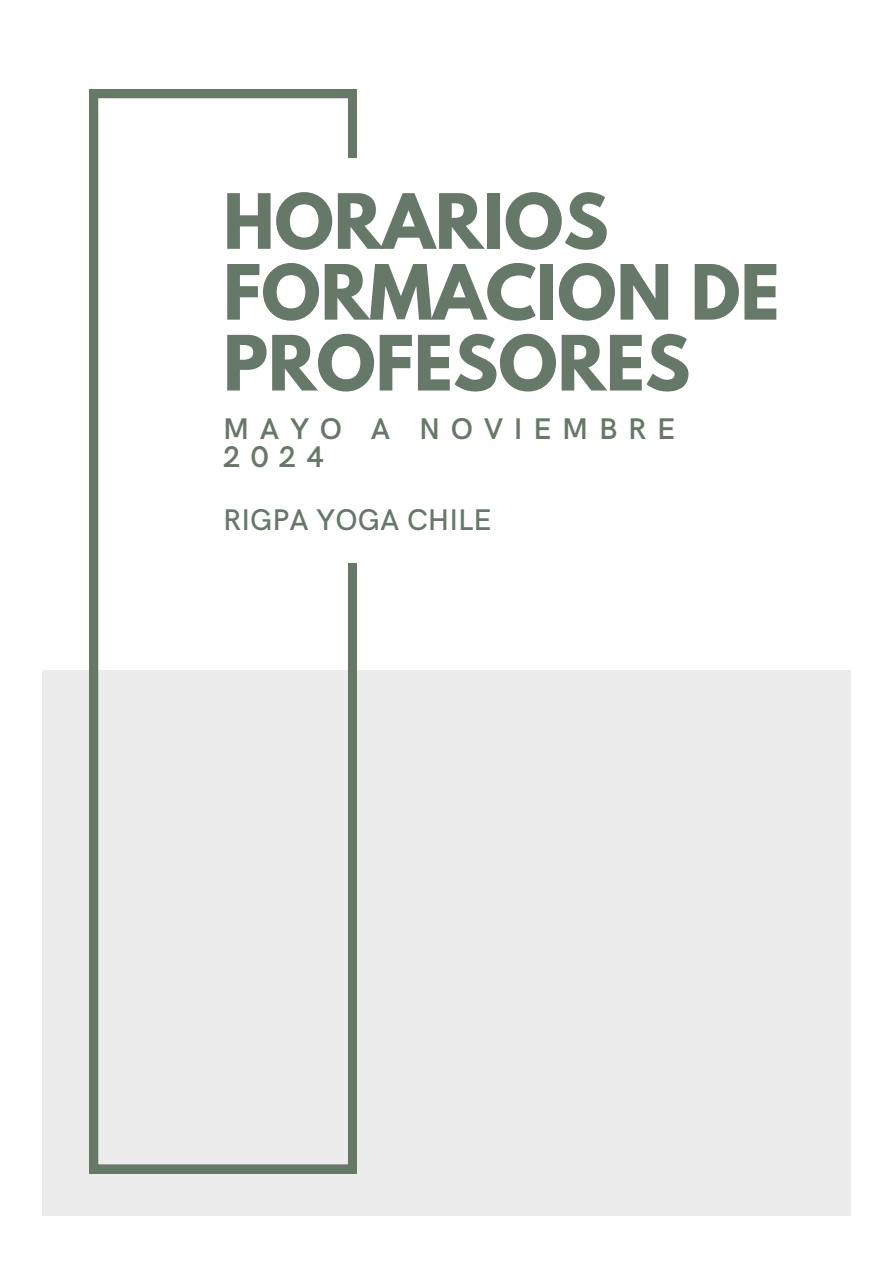
<style>
.page{position:relative;width:893px;height:1264px;background:#fff}
.page>*{position:absolute;margin:0;border:0;box-sizing:border-box;transform-origin:0 0}
.t1{font:700 67.5px/70.8px "League Spartan";color:#667867}
.t2{font:600 30px/28px "HK Grotesk";letter-spacing:.355em;color:#667867}
.t3{font:500 30px "HK Grotesk";color:#667867}
</style>
<div class="page">
<div style="left:42px;top:670px;width:808px;height:545px;background:#ececec"></div>
<svg style="left:89px;top:89px;width:268px;height:1084px"></svg>
<div style="left:326px;top:158px;width:62px;height:405px;background:#fff"></div>
<p class="t1" style="left:223px;top:195px;width:558px">HORARIOS<br>FORMACION DE<br>PROFESORES</p>
<p class="t2" style="left:223px;top:416px;width:453px">MAYO A NOVIEMBRE<br>2024</p>
<p class="t3" style="left:223px;top:503px;width:270px">RIGPA YOGA CHILE</p>
</div>
